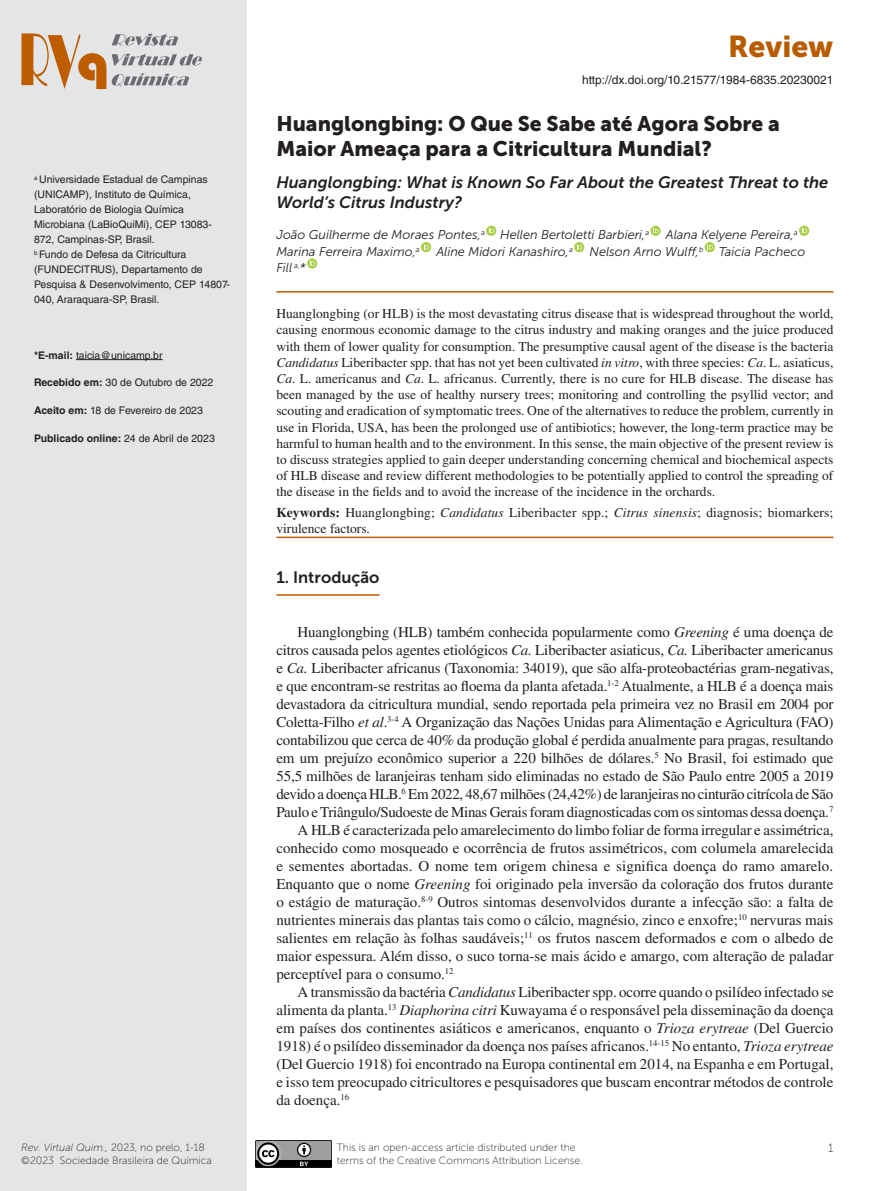
<style>
.page{position:relative;width:893px;height:1191px;background:#fff}
.page>*{position:absolute;margin:0;border:0;box-sizing:border-box;transform-origin:0 0}
.t1{font:30px "Museo Sans 900";color:#b95c00}
.Título{font:21px/25.2px "Museo Sans 900";color:#231f20}
.Título_inglês{font:italic 16.5px/19.8px "Museo Sans 700";color:#231f20}
.Sessão{font:16.5px "Museo Sans 700";color:#231f20}
.t2{font:15px/18px "Times LT Std";color:#231f20;text-align:justify}
.Resumo{font:13.5px/16.2px "Times LT Std";color:#231f20;text-align:justify}
.Keywords{font:13.5px/16.2px "Times LT Std";letter-spacing:.01em;color:#231f20}
.Autores{font:italic 12.75px "Museo Sans 300";color:#231f20}
.t3{font:12px "Helvetica LT Std";color:#231f20}
.t4{font:12px "Museo Sans 100";color:#231f20}
.Endereço{font:10.5px/15px "Helvetica LT Std";color:#231f20}
.t5{font:10.5px/12.6px "Museo Sans 100";color:#231f20}
.Endereço-2{font:700 10.5px "Helvetica LT Std";color:#231f20}
.s1{font-weight:700}
.s2{font-weight:400}
.s3{font-style:italic}
</style>
<div class="page">
<div style="left:0;top:0;width:246px;height:1191px;background:#e4e5e6"></div>
<img style="left:255px;top:1140px;width:77px;height:27px">
<svg style="left:21px;top:33px;width:85px;height:56px"></svg>
<svg style="left:112px;top:73px;width:77px;height:13px"></svg>
<svg style="left:112px;top:54px;width:90px;height:12px"></svg>
<svg style="left:112px;top:34px;width:66px;height:12px"></svg>
<hr style="left:76px;top:359px;width:87px;height:1px;background:#231f20">
<hr style="left:276px;top:291px;width:557px;height:2px;background:#b95c00">
<hr style="left:276px;top:536px;width:557px;height:2px;background:#b95c00">
<hr style="left:276px;top:594px;width:104px;height:2px;background:#b95c00">
<svg style="left:486px;top:226px;width:10px;height:10px"></svg>
<svg style="left:489px;top:227px;width:5px;height:6px"></svg>
<svg style="left:650px;top:226px;width:11px;height:10px"></svg>
<svg style="left:653px;top:227px;width:6px;height:6px"></svg>
<svg style="left:799px;top:226px;width:10px;height:10px"></svg>
<svg style="left:802px;top:227px;width:5px;height:6px"></svg>
<svg style="left:421px;top:242px;width:10px;height:10px"></svg>
<svg style="left:424px;top:244px;width:5px;height:5px"></svg>
<svg style="left:574px;top:242px;width:10px;height:10px"></svg>
<svg style="left:577px;top:244px;width:5px;height:5px"></svg>
<svg style="left:705px;top:242px;width:10px;height:10px"></svg>
<svg style="left:707px;top:244px;width:6px;height:5px"></svg>
<svg style="left:307px;top:258px;width:10px;height:11px"></svg>
<svg style="left:310px;top:260px;width:5px;height:6px"></svg>
<p class="Endereço" style="left:34px;top:172px;width:179px"><sup>a</sup> Universidade Estadual de Campinas (UNICAMP), Instituto de Química, Laboratório de Biologia Química Microbiana (LaBioQuiMi), CEP 13083- 872, Campinas-SP, Brasil.</p>
<p class="Endereço" style="left:34px;top:247px;width:197px"><sup>b</sup> Fundo de Defesa da Citricultura (FUNDECITRUS), Departamento de Pesquisa &amp; Desenvolvimento, CEP 14807- 040, Araraquara-SP, Brasil.</p>
<p class="Endereço" style="left:34px;top:347px;width:130px"><span class="s1">*E-mail:</span> taicia@unicamp.br</p>
<p class="Endereço" style="left:34px;top:375px;width:181px"><span class="s1">Recebido em:</span> 30 de Outubro de 2022</p>
<p class="Endereço" style="left:34px;top:403px;width:170px"><span class="s1">Aceito em:</span> 18 de Fevereiro de 2023</p>
<p class="Endereço-2" style="left:34px;top:432px;width:182px">Publicado online: <span class="s2">24 de Abril de 2023</span></p>
<h1 class="t1" style="left:728px;top:29px;width:107px">Review</h1>
<p class="t3" style="left:582px;top:72px;width:253px">http://dx.doi.org/10.21577/1984-6835.20230021</p>
<p class="Título" style="left:276px;top:111px;width:505px">Huanglongbing: O Que Se Sabe até Agora Sobre a<br>Maior Ameaça para a Citricultura Mundial?</p>
<p class="Título_inglês" style="left:276px;top:173px;width:553px">Huanglongbing: What is Known So Far About the Greatest Threat to the<br>World‘s Citrus Industry?</p>
<p class="Autores" style="left:276px;top:228px;width:374px">João Guilherme de Moraes Pontes,<sup>a</sup> Hellen Bertoletti Barbieri,<sup>a</sup></p>
<p class="Autores" style="left:666px;top:228px;width:133px">Alana Kelyene Pereira,<sup>a</sup></p>
<p class="Autores" style="left:276px;top:244px;width:145px">Marina Ferreira Maximo,<sup>a</sup></p>
<p class="Autores" style="left:436px;top:244px;width:138px">Aline Midori Kanashiro,<sup>a</sup></p>
<p class="Autores" style="left:590px;top:244px;width:217px">Nelson Arno Wulff,<sup>b</sup> Taicia Pacheco</p>
<p class="Autores" style="left:276px;top:261px;width:31px">Fill <sup>a,</sup>*</p>
<p class="Resumo" style="left:276px;top:305px;width:559px">Huanglongbing (or HLB) is the most devastating citrus disease that is widespread throughout the world, causing enormous economic damage to the citrus industry and making oranges and the juice produced with them of lower quality for consumption. The presumptive causal agent of the disease is the bacteria <span class="s3">Candidatus</span> Liberibacter spp. that has not yet been cultivated <span class="s3">in vitro</span>, with three species: <span class="s3">Ca</span>. L. asiaticus, <span class="s3">Ca</span>. L. americanus and <span class="s3">Ca</span>. L. africanus. Currently, there is no cure for HLB disease. The disease has been managed by the use of healthy nursery trees; monitoring and controlling the psyllid vector; and scouting and eradication of symptomatic trees. One of the alternatives to reduce the problem, currently in use in Florida, USA, has been the prolonged use of antibiotics; however, the long-term practice may be harmful to human health and to the environment. In this sense, the main objective of the present review is to discuss strategies applied to gain deeper understanding concerning chemical and biochemical aspects of HLB disease and review different methodologies to be potentially applied to control the spreading of the disease in the fields and to avoid the increase of the incidence in the orchards.</p>
<p class="Keywords" style="left:276px;top:504px;width:558px"><span class="s1">Keywords:</span> Huanglongbing; <span class="s3">Candidatus</span> Liberibacter spp.; <span class="s3">Citrus sinensis</span>; diagnosis; biomarkers; virulence factors.</p>
<p class="Sessão" style="left:276px;top:568px;width:105px">1. Introdução</p>
<p class="t2" style="left:276px;top:623px;width:559px;text-indent:21px">Huanglongbing (HLB) também conhecida popularmente como <span class="s3">Greening</span> é uma doença de citros causada pelos agentes etiológicos <span class="s3">Ca.</span> Liberibacter asiaticus, <span class="s3">Ca.</span> Liberibacter americanus e <span class="s3">Ca.</span> Liberibacter africanus (Taxonomia: 34019), que são alfa-proteobactérias gram-negativas, e que encontram-se restritas ao floema da planta afetada.<sup>1-2</sup> Atualmente, a HLB é a doença mais devastadora da citricultura mundial, sendo reportada pela primeira vez no Brasil em 2004 por Coletta-Filho <span class="s3">et al</span>.<sup>3-4</sup> A Organização das Nações Unidas para Alimentação e Agricultura (FAO) contabilizou que cerca de 40% da produção global é perdida anualmente para pragas, resultando em um prejuízo econômico superior a 220 bilhões de dólares.<sup>5</sup> No Brasil, foi estimado que 55,5 milhões de laranjeiras tenham sido eliminadas no estado de São Paulo entre 2005 a 2019 devido a doença HLB.<sup>6</sup> Em 2022, 48,67 milhões (24,42%) de laranjeiras no cinturão citrícola de São Paulo e Triângulo/Sudoeste de Minas Gerais foram diagnosticadas com os sintomas dessa doença.<sup>7</sup></p>
<p class="t2" style="left:276px;top:821px;width:559px;text-indent:21px">A HLB é caracterizada pelo amarelecimento do limbo foliar de forma irregular e assimétrica, conhecido como mosqueado e ocorrência de frutos assimétricos, com columela amarelecida e sementes abortadas. O nome tem origem chinesa e significa doença do ramo amarelo.<br>Enquanto que o nome <span class="s3">Greening</span> foi originado pela inversão da coloração dos frutos durante o estágio de maturação.<sup>8-9</sup> Outros sintomas desenvolvidos durante a infecção são: a falta de nutrientes minerais das plantas tais como o cálcio, magnésio, zinco e enxofre;<sup>10</sup> nervuras mais salientes em relação às folhas saudáveis;<sup>11</sup> os frutos nascem deformados e com o albedo de maior espessura. Além disso, o suco torna-se mais ácido e amargo, com alteração de paladar perceptível para o consumo.<sup>12</sup></p>
<p class="t2" style="left:276px;top:983px;width:559px;text-indent:21px">A transmissão da bactéria <span class="s3">Candidatus</span> Liberibacter spp. ocorre quando o psilídeo infectado se alimenta da planta.<sup>13</sup> <span class="s3">Diaphorina citri</span> Kuwayama é o responsável pela disseminação da doença em países dos continentes asiáticos e americanos, enquanto o <span class="s3">Trioza erytreae</span> (Del Guercio 1918) é o psilídeo disseminador da doença nos países africanos.<sup>14-15</sup> No entanto, <span class="s3">Trioza erytreae </span>(Del Guercio 1918) foi encontrado na Europa continental em 2014, na Espanha e em Portugal, e isso tem preocupado citricultores e pesquisadores que buscam encontrar métodos de controle da doença.<sup>16</sup></p>
<p class="t5" style="left:337px;top:1141px;width:248px">This is an open-access article distributed under the terms of the Creative Commons Attribution License.</p>
<p class="t5" style="left:21px;top:1141px;width:192px"><span class="s3">Rev. Virtual Quim.,</span> 2023, no prelo, 1-18 ©2023 Sociedade Brasileira de Química</p>
<p class="t4" style="left:828px;top:1141px;width:7px">1</p>
</div>
